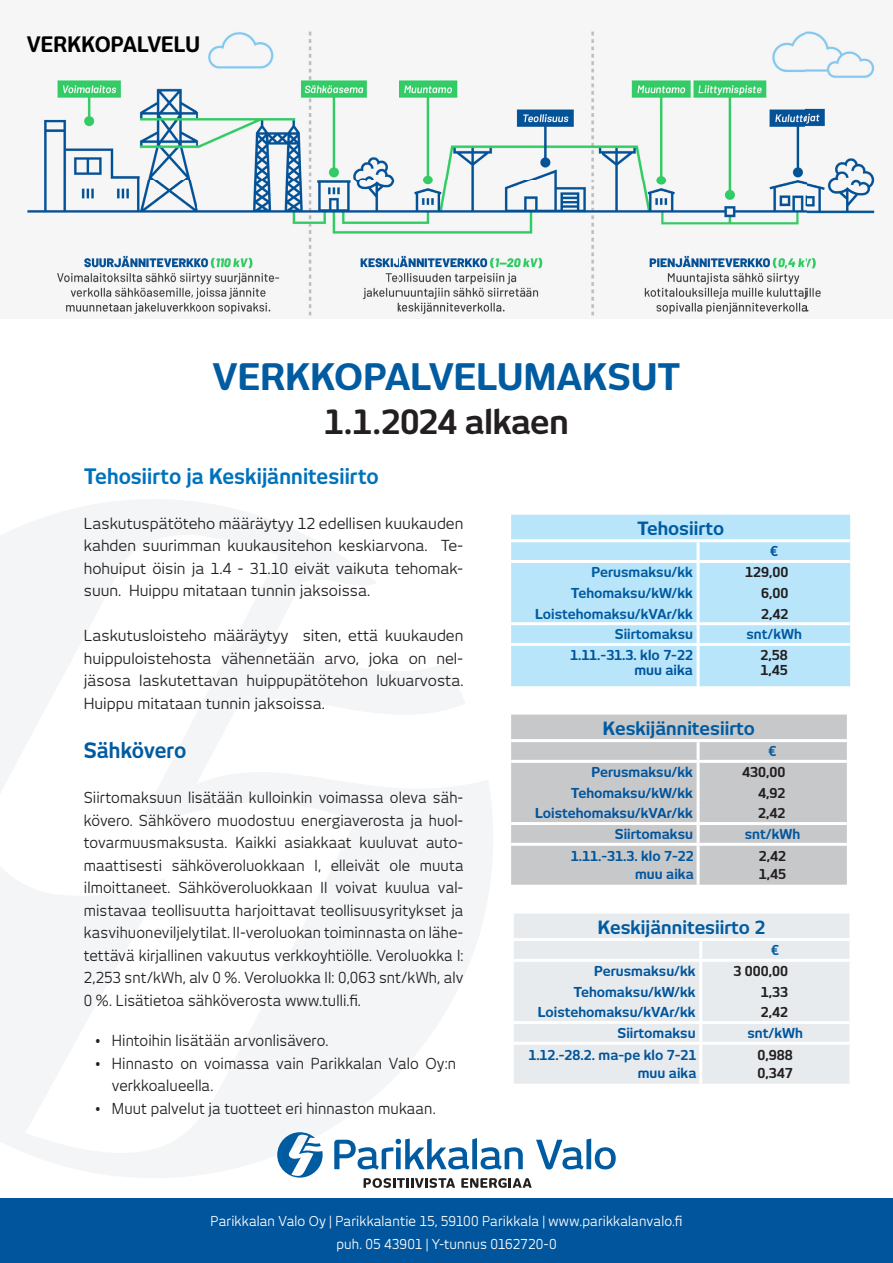
<style>
.page{position:relative;width:893px;height:1263px;background:#fff}
.page>*{position:absolute;margin:0;border:0;box-sizing:border-box;transform-origin:0 0}
.Titles{font:700 36px "New June";letter-spacing:-.005em;color:#015ba0}
.Titles-2{font:700 33px "New June";letter-spacing:-.015em;color:#231f20}
.Subtitle{font:700 21px "New June";letter-spacing:.005em;color:#0072bc;scale:.95 1}
.Subtitle-2{font:700 21px "New June";color:#000;scale:.95 1}
.Text{font:700 21px "New June";letter-spacing:-.005em;color:#015ba0;scale:.95 1}
.Väliotsikko{font:700 18px "New June";color:#015ba0}
.Text-2{font:15px/22.5px "New June";color:#231f20;scale:.95 1}
.Text-3{font:15px/22.5px "New June";color:#231f20;text-align:justify}
.Väliotsikko-2{font:700 13.5px/18px "New June";color:#01559c;text-align:right}
.Text-4{font:13.5px "New June";letter-spacing:.01em;color:#fff;scale:.95 1}
.Väliotsikko-3{font:700 13.5px "New June";color:#015ba0}
.Väliotsikko-4{font:700 13.5px/18px "New June";color:#231f20}
</style>
<div class="page">
<img style="left:27px;top:30px;width:848px;height:289px">
<svg style="left:0;top:499px;width:493px;height:679px"></svg>
<svg style="left:334px;top:1138px;width:282px;height:32px"></svg>
<svg style="left:364px;top:1178px;width:91px;height:10px"></svg>
<svg style="left:461px;top:1178px;width:71px;height:10px"></svg>
<svg style="left:277px;top:1132px;width:46px;height:45px"></svg>
<div style="left:0;top:1198px;width:893px;height:65px;background:#01559c"></div>
<div style="left:511px;top:515px;width:339px;height:171px;background:#b9e5fa"></div>
<hr style="left:511px;top:539px;width:187px;height:3px;background:#fff">
<hr style="left:698px;top:539px;width:152px;height:3px;background:#fff">
<hr style="left:697px;top:542px;width:3px;height:18px;background:#fff">
<hr style="left:511px;top:560px;width:187px;height:3px;background:#fff">
<hr style="left:698px;top:560px;width:152px;height:3px;background:#fff">
<hr style="left:697px;top:563px;width:3px;height:19px;background:#fff">
<hr style="left:697px;top:582px;width:3px;height:21px;background:#fff">
<hr style="left:697px;top:603px;width:3px;height:19px;background:#fff">
<hr style="left:511px;top:622px;width:187px;height:3px;background:#fff">
<hr style="left:698px;top:622px;width:152px;height:3px;background:#fff">
<hr style="left:697px;top:625px;width:3px;height:18px;background:#fff">
<hr style="left:511px;top:643px;width:187px;height:3px;background:#fff">
<hr style="left:698px;top:643px;width:152px;height:3px;background:#fff">
<hr style="left:697px;top:646px;width:3px;height:40px;background:#fff">
<div style="left:511px;top:714px;width:336px;height:171px;background:#c7c8ca"></div>
<hr style="left:697px;top:742px;width:3px;height:18px;background:#fff">
<hr style="left:697px;top:763px;width:3px;height:19px;background:#fff">
<hr style="left:697px;top:782px;width:3px;height:21px;background:#fff">
<hr style="left:697px;top:803px;width:3px;height:19px;background:#fff">
<hr style="left:697px;top:825px;width:3px;height:18px;background:#fff">
<hr style="left:697px;top:846px;width:3px;height:39px;background:#fff">
<hr style="left:511px;top:739px;width:187px;height:3px;background:#fff">
<hr style="left:698px;top:739px;width:149px;height:3px;background:#fff">
<hr style="left:511px;top:760px;width:187px;height:3px;background:#fff">
<hr style="left:698px;top:760px;width:149px;height:3px;background:#fff">
<hr style="left:511px;top:822px;width:187px;height:3px;background:#fff">
<hr style="left:698px;top:822px;width:149px;height:3px;background:#fff">
<hr style="left:511px;top:843px;width:187px;height:3px;background:#fff">
<hr style="left:698px;top:843px;width:149px;height:3px;background:#fff">
<div style="left:514px;top:913px;width:335px;height:171px;background:#e7ebee"></div>
<hr style="left:699px;top:941px;width:3px;height:18px;background:#fff">
<hr style="left:699px;top:962px;width:3px;height:19px;background:#fff">
<hr style="left:699px;top:981px;width:3px;height:21px;background:#fff">
<hr style="left:699px;top:1002px;width:3px;height:19px;background:#fff">
<hr style="left:699px;top:1024px;width:3px;height:18px;background:#fff">
<hr style="left:699px;top:1045px;width:3px;height:39px;background:#fff">
<hr style="left:514px;top:938px;width:187px;height:3px;background:#fff">
<hr style="left:701px;top:938px;width:148px;height:3px;background:#fff">
<hr style="left:514px;top:959px;width:187px;height:3px;background:#fff">
<hr style="left:701px;top:959px;width:148px;height:3px;background:#fff">
<hr style="left:514px;top:1021px;width:187px;height:3px;background:#fff">
<hr style="left:701px;top:1021px;width:148px;height:3px;background:#fff">
<hr style="left:514px;top:1042px;width:187px;height:3px;background:#fff">
<hr style="left:701px;top:1042px;width:148px;height:3px;background:#fff">
<p class="Subtitle-2" style="left:27px;top:32px;width:184px">VERKKOPALVELU</p>
<p class="Titles" style="left:213px;top:356px;width:470px">VERKKOPALVELUMAKSUT</p>
<p class="Titles-2" style="left:324px;top:402px;width:246px">1.1.2024 alkaen</p>
<p class="Subtitle" style="left:84px;top:464px;width:312px">Tehosiirto ja Keskijännitesiirto</p>
<p class="Text-3" style="left:84px;top:512px;width:381px">Laskutuspätöteho määräytyy 12 edellisen kuukauden kahden suurimman kuukausitehon keskiarvona. Te&shy;hohuiput öisin ja 1.4 - 31.10 eivät vaikuta tehomak&shy;suun. Huippu mitataan tunnin jaksoissa.</p>
<p class="Text-3" style="left:84px;top:624px;width:381px">Laskutusloisteho määräytyy siten, että kuukauden huippuloistehosta vähennetään arvo, joka on nel&shy;jäsosa laskutettavan huippupätötehon lukuarvosta.<br>Huippu mitataan tunnin jaksoissa.</p>
<p class="Väliotsikko" style="left:637px;top:518px;width:89px">Tehosiirto</p>
<p class="Väliotsikko-2" style="left:770px;top:542px;width:9px">€</p>
<p class="Väliotsikko-3" style="left:592px;top:564px;width:103px">Perusmaksu/kk</p>
<p class="Väliotsikko-4" style="left:745px;top:563px;width:45px">129,00</p>
<p class="Väliotsikko-3" style="left:571px;top:585px;width:124px">Tehomaksu/kW/kk</p>
<p class="Väliotsikko-4" style="left:761px;top:584px;width:29px">6,00</p>
<p class="Väliotsikko-3" style="left:535px;top:606px;width:159px">Loistehomaksu/kVAr/kk</p>
<p class="Väliotsikko-4" style="left:761px;top:604px;width:29px">2,42</p>
<p class="Väliotsikko-3" style="left:615px;top:626px;width:80px">Siirtomaksu</p>
<p class="Väliotsikko-3" style="left:746px;top:626px;width:57px">snt/kWh</p>
<p class="Väliotsikko-2" style="left:570px;top:647px;width:124px;line-height:15px">1.11.-31.3. klo 7-22 muu aika</p>
<p class="Väliotsikko-4" style="left:760px;top:647px;width:29px;line-height:15px">2,58<br>1,45</p>
<p class="Text" style="left:84px;top:738px;width:109px">Sähkövero</p>
<p class="Text-2" style="left:84px;top:786px;width:401px;text-align:justify">Siirtomaksuun lisätään kulloinkin voimassa oleva säh&shy;kövero. Sähkövero muodostuu energiaverosta ja huol&shy;tovarmuusmaksusta. Kaikki asiakkaat kuuluvat auto&shy;maattisesti sähköveroluokkaan I, elleivät ole muuta ilmoittaneet. Sähköveroluokkaan II voivat kuulua val&shy;mistavaa teollisuutta harjoittavat teollisuusyritykset ja kasvihuoneviljelytilat. II-veroluokan toiminnasta on lähe&shy;tettävä kirjallinen vakuutus verkkoyhtiölle. Veroluokka I:<br>2,253 snt/kWh, alv 0 %. Veroluokka II: 0,063 snt/kWh, alv 0 %. Lisätietoa sähköverosta www.tulli.fi.</p>
<p class="Text-2" style="left:95px;top:1029px;width:247px">• Hintoihin lisätään arvonlisävero.</p>
<p class="Text-2" style="left:112px;top:1052px;width:364px;text-indent:-17px">• Hinnasto on voimassa vain Parikkalan Valo Oy:n verkkoalueella.</p>
<p class="Text-2" style="left:95px;top:1097px;width:360px">• Muut palvelut ja tuotteet eri hinnaston mukaan.</p>
<p class="Väliotsikko" style="left:603px;top:717px;width:154px">Keskijännitesiirto</p>
<p class="Väliotsikko-3" style="left:768px;top:743px;width:9px">€</p>
<p class="Väliotsikko-2" style="left:592px;top:763px;width:103px">Perusmaksu/kk</p>
<p class="Väliotsikko-4" style="left:742px;top:763px;width:45px">430,00</p>
<p class="Väliotsikko-2" style="left:571px;top:784px;width:124px">Tehomaksu/kW/kk</p>
<p class="Väliotsikko-4" style="left:758px;top:784px;width:29px">4,92</p>
<p class="Väliotsikko-2" style="left:535px;top:804px;width:159px">Loistehomaksu/kVAr/kk</p>
<p class="Väliotsikko-4" style="left:758px;top:804px;width:29px">2,42</p>
<p class="Väliotsikko-2" style="left:615px;top:825px;width:80px">Siirtomaksu</p>
<p class="Väliotsikko-2" style="left:745px;top:825px;width:57px">snt/kWh</p>
<p class="Väliotsikko-2" style="left:571px;top:847px;width:124px">1.11.-31.3. klo 7-22 muu aika</p>
<p class="Väliotsikko-4" style="left:759px;top:847px;width:29px">2,42<br>1,45</p>
<p class="Väliotsikko" style="left:598px;top:916px;width:169px">Keskijännitesiirto 2</p>
<p class="Väliotsikko-3" style="left:771px;top:942px;width:9px">€</p>
<p class="Väliotsikko-2" style="left:594px;top:962px;width:103px">Perusmaksu/kk</p>
<p class="Väliotsikko-4" style="left:733px;top:962px;width:56px">3 000,00</p>
<p class="Väliotsikko-2" style="left:574px;top:982px;width:124px">Tehomaksu/kW/kk</p>
<p class="Väliotsikko-4" style="left:761px;top:982px;width:29px">1,33</p>
<p class="Väliotsikko-2" style="left:538px;top:1003px;width:159px">Loistehomaksu/kVAr/kk</p>
<p class="Väliotsikko-4" style="left:761px;top:1003px;width:29px">2,42</p>
<p class="Väliotsikko-2" style="left:618px;top:1024px;width:80px">Siirtomaksu</p>
<p class="Väliotsikko-2" style="left:747px;top:1024px;width:57px">snt/kWh</p>
<p class="Väliotsikko-2" style="left:528px;top:1046px;width:170px">1.12.-28.2. ma-pe klo 7-21 muu aika</p>
<p class="Väliotsikko-4" style="left:758px;top:1046px;width:37px">0,988<br>0,347</p>
<p class="Text-4" style="left:211px;top:1213px;width:498px">Parikkalan Valo Oy | Parikkalantie 15, 59100 Parikkala | www.parikkalanvalo.fi</p>
<p class="Text-4" style="left:336px;top:1236px;width:233px">puh. 05 43901 | Y-tunnus 0162720-0</p>
</div>
